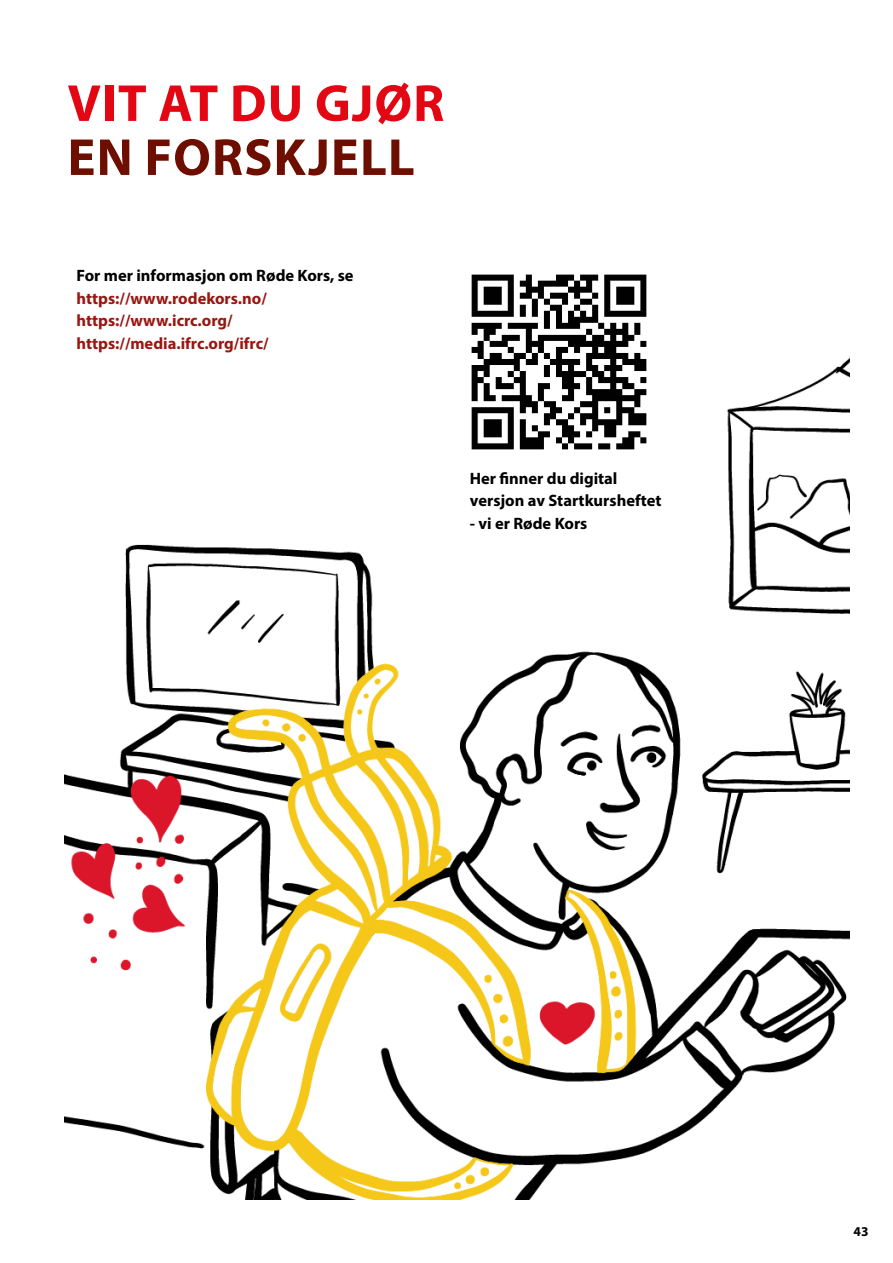
<style>
.page{position:relative;width:893px;height:1263px;background:#fff}
.page>*{position:absolute;margin:0;border:0;box-sizing:border-box;transform-origin:0 0}
.t1{font:700 52.5px "Myriad Pro";letter-spacing:.02em;color:#e30613}
.t2{font:700 52.5px "Myriad Pro";letter-spacing:.02em;color:#6e0e00}
.t3{font:700 16.5px/22.5px "Myriad Pro";color:#000}
.t4{font:700 16.5px/22.5px "Myriad Pro";color:#981711}
.t5{font:700 13.5px "Myriad Pro";color:#000}
</style>
<div class="page">
<img style="left:65px;top:358px;width:784px;height:841px">
<img style="left:446px;top:274px;width:225px;height:200px">
<h1 class="t1" style="left:67px;top:69px;width:378px">VIT AT DU GJØR</h1>
<h1 class="t2" style="left:67px;top:123px;width:349px">EN FORSKJELL</h1>
<p class="t3" style="left:77px;top:264px;width:279px">For mer informasjon om Røde Kors, se</p>
<p class="t4" style="left:77px;top:286px;width:194px">https://www.rodekors.no/ https://www.icrc.org/ https://media.ifrc.org/ifrc/</p>
<p class="t3" style="left:470px;top:466px;width:193px">Her finner du digital versjon av Startkursheftet</p>
<p class="t3" style="left:470px;top:511px;width:119px">- vi er Røde Kors</p>
<p class="t5" style="left:854px;top:1223px;width:16px">43</p>
</div>
